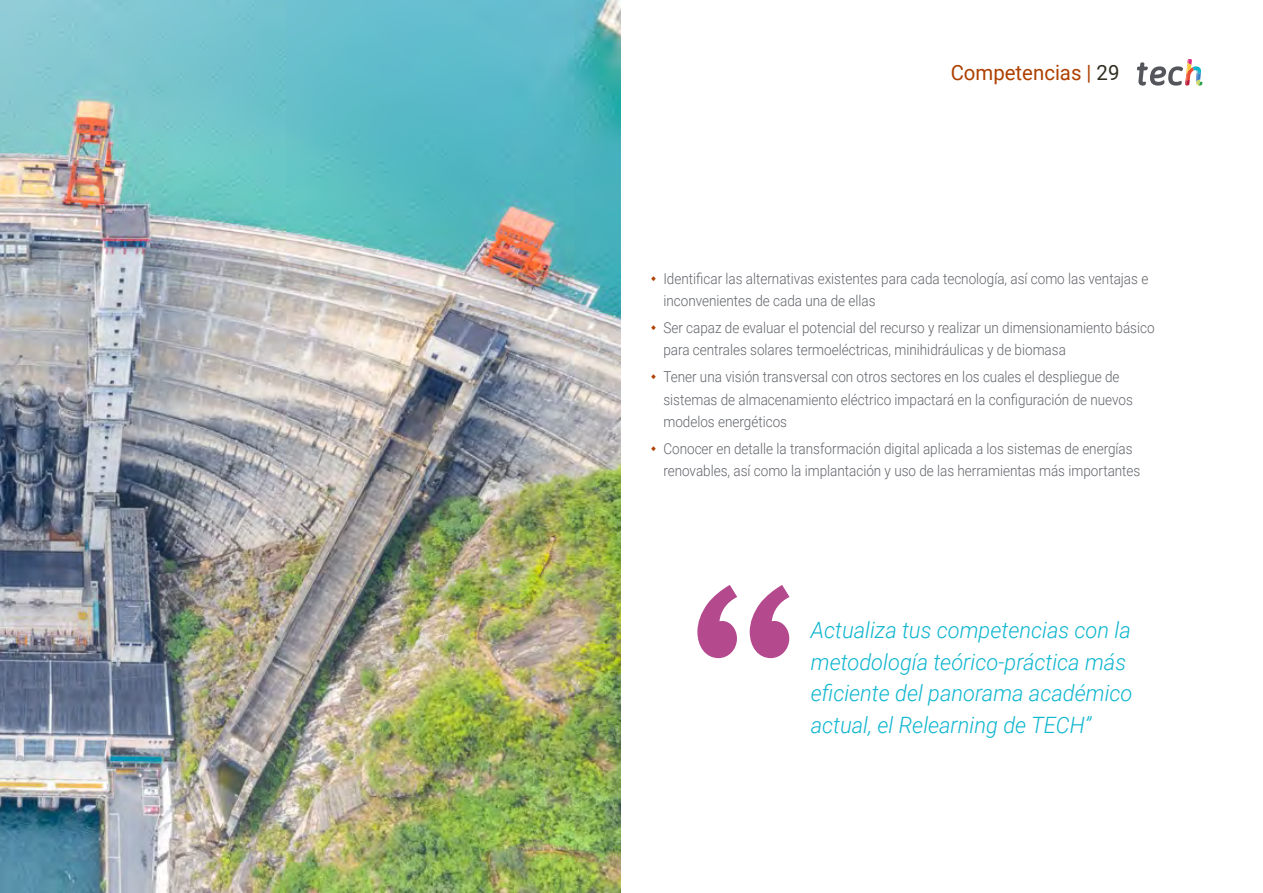
<style>
.page{position:relative;width:1263px;height:893px;background:#fff}
.page>*{position:absolute;margin:0;border:0;box-sizing:border-box;transform-origin:0 0}
.t1{font:italic 300 22.5px/31.5px "Roboto";color:#0fb6cf}
.t2{font:21px "Roboto";color:#ae4000}
.t3{font:300 15px/22.5px "Roboto";color:#61646a;scale:.9 1}
.s1{color:#312e20}
</style>
<div class="page">
<svg style="left:1137px;top:59px;width:65px;height:27px"></svg>
<img style="left:0;top:0;width:621px;height:893px">
<svg style="left:697px;top:585px;width:92px;height:73px"></svg>
<h2 class="t2" style="left:951px;top:57px;width:170px">Competencias | <span class="s1">29</span></h2>
<p class="t3" style="left:663px;top:267px;width:540px">Identificar las alternativas existentes para cada tecnología, así como las ventajas e inconvenientes de cada una de ellas</p>
<p class="t3" style="left:663px;top:316px;width:547px">Ser capaz de evaluar el potencial del recurso y realizar un dimensionamiento básico para centrales solares termoeléctricas, minihidráulicas y de biomasa</p>
<p class="t3" style="left:663px;top:365px;width:523px">Tener una visión transversal con otros sectores en los cuales el despliegue de sistemas de almacenamiento eléctrico impactará en la configuración de nuevos modelos energéticos</p>
<p class="t3" style="left:663px;top:437px;width:532px">Conocer en detalle la transformación digital aplicada a los sistemas de energías renovables, así como la implantación y uso de las herramientas más importantes</p>
<h1 class="t1" style="left:811px;top:614px;width:323px">Actualiza tus competencias con la metodología teórico-práctica más eficiente del panorama académico actual, el Relearning de TECH”</h1>
</div>
